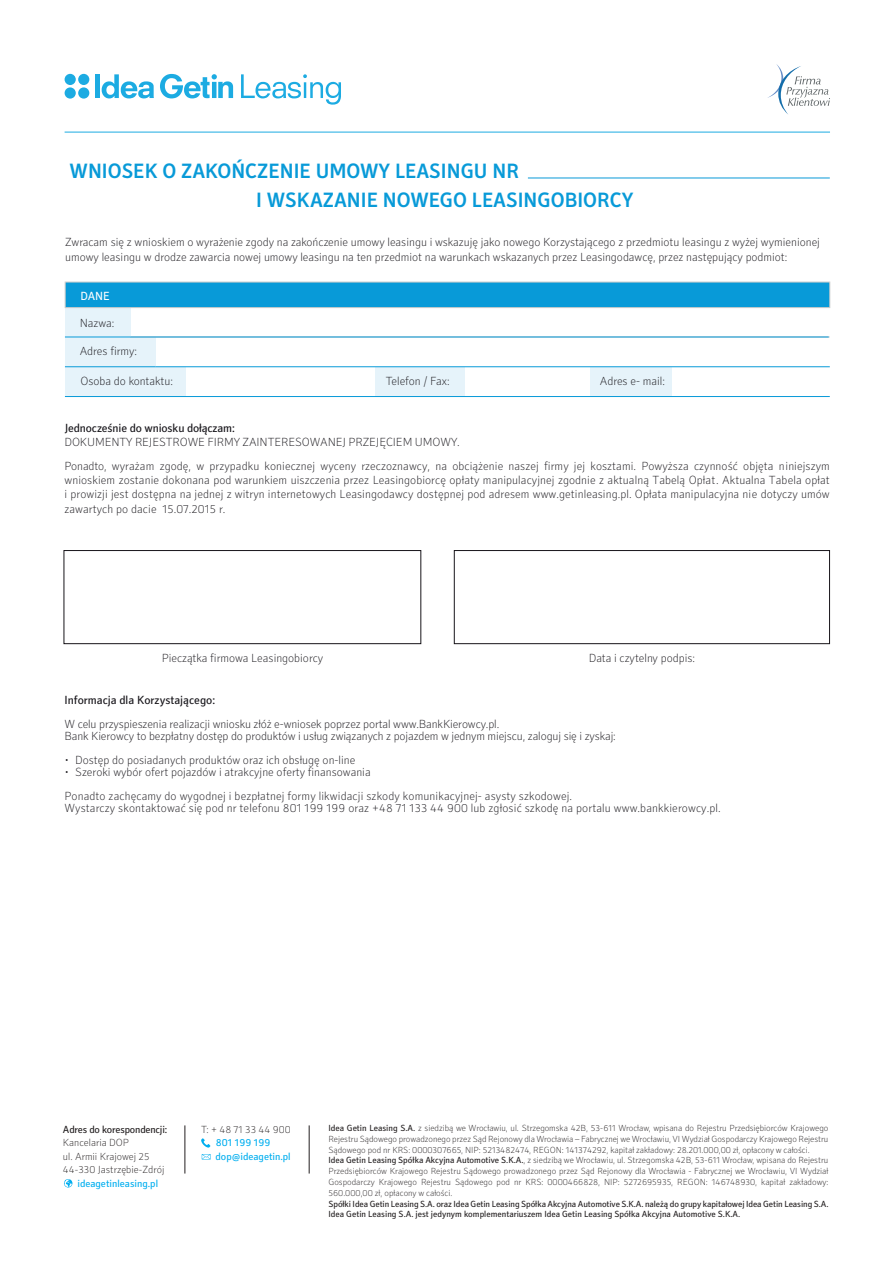
<style>
.page{position:relative;width:893px;height:1263px;background:#fff}
.page>*{position:absolute;margin:0;border:0;box-sizing:border-box;transform-origin:0 0}
.t1{font:500 21px "Secca";color:#089ad8}
.t2{font:100 12px/14.4px "Secca";color:#161419}
.t3{font:12px "Secca";letter-spacing:-.01em;color:#161419}
.t4{font:12px "Secca";color:#fff}
.t5{font:100 10.5px/13.5px "Secca";color:#231f20}
.t6{font:10.5px/13.5px "Secca";color:#00aeef}
.t7{font:10.5px "Secca";letter-spacing:-.015em;color:#231f20}
.t8{font:100 9px/10.8px "Secca";letter-spacing:-.005em;color:#231f20}
.t9{font:9px/10.8px "Secca";letter-spacing:-.01em;color:#231f20}
.s1{font-weight:400}
</style>
<div class="page">
<hr style="left:65px;top:132px;width:765px;height:1px;background:#1cabe2">
<svg style="left:767px;top:64px;width:63px;height:50px"></svg>
<svg style="left:65px;top:74px;width:24px;height:25px"></svg>
<div style="left:95px;top:74px;width:5px;height:24px;background:#1cabe2"></div>
<svg style="left:102px;top:74px;width:52px;height:24px"></svg>
<svg style="left:160px;top:74px;width:73px;height:24px"></svg>
<svg style="left:241px;top:74px;width:100px;height:31px"></svg>
<div style="left:375px;top:367px;width:90px;height:29px;background:#e6f3fa"></div>
<div style="left:591px;top:367px;width:81px;height:29px;background:#e6f3fa"></div>
<div style="left:65px;top:367px;width:120px;height:29px;background:#e6f3fa"></div>
<div style="left:65px;top:337px;width:91px;height:30px;background:#e6f3fa"></div>
<hr style="left:130px;top:337px;width:700px;height:1px;background:#c6caca">
<div style="left:65px;top:307px;width:65px;height:30px;background:#e6f3fa"></div>
<div style="left:65px;top:282px;width:765px;height:26px;background:#089ad8;border:1px solid #c6caca"></div>
<hr style="left:65px;top:337px;width:764px;height:1px;background:#089ad8">
<hr style="left:528px;top:178px;width:302px;height:1px;background:#089ad8">
<hr style="left:156px;top:366px;width:674px;height:1px;background:#089ad8">
<hr style="left:65px;top:366px;width:91px;height:1px;background:#089ad8">
<hr style="left:65px;top:396px;width:765px;height:1px;background:#089ad8">
<div style="left:454px;top:550px;width:376px;height:94px;border:1px solid #171419"></div>
<div style="left:64px;top:550px;width:357px;height:94px;border:1px solid #171419"></div>
<svg style="left:64px;top:1179px;width:8px;height:8px"></svg>
<hr style="left:185px;top:1125px;width:1px;height:48px;background:#231f20">
<hr style="left:309px;top:1125px;width:1px;height:48px;background:#231f20">
<svg style="left:202px;top:1154px;width:9px;height:5px"></svg>
<svg style="left:201px;top:1138px;width:9px;height:9px"></svg>
<h1 class="t1" style="left:70px;top:159px;width:451px">WNIOSEK O ZAKOŃCZENIE UMOWY LEASINGU NR</h1>
<h1 class="t1" style="left:256px;top:188px;width:379px">I WSKAZANIE NOWEGO LEASINGOBIORCY</h1>
<p class="t2" style="left:65px;top:236px;width:756px">Zwracam się z wnioskiem o wyrażenie zgody na zakończenie umowy leasingu i wskazuję jako nowego Korzystającego z przedmiotu leasingu z wyżej wymienionej umowy leasingu w drodze zawarcia nowej umowy leasingu na ten przedmiot na warunkach wskazanych przez Leasingodawcę, przez następujący podmiot:</p>
<p class="t4" style="left:80px;top:289px;width:31px">DANE</p>
<p class="t2" style="left:80px;top:316px;width:36px">Nazwa:</p>
<p class="t2" style="left:80px;top:344px;width:59px">Adres firmy:</p>
<p class="t2" style="left:80px;top:374px;width:94px">Osoba do kontaktu:</p>
<p class="t2" style="left:386px;top:374px;width:65px">Telefon / Fax:</p>
<p class="t2" style="left:600px;top:374px;width:67px">Adres e- mail:</p>
<p class="t3" style="left:64px;top:421px;width:172px">Jednocześnie do wniosku dołączam:</p>
<p class="t2" style="left:64px;top:431px;width:767px;line-height:23.4px">DOKUMENTY REJESTROWE FIRMY ZAINTERESOWANEJ PRZEJĘCIEM UMOWY.<br>Ponadto, wyrażam zgodę, w przypadku koniecznej wyceny rzeczoznawcy, na obciążenie naszej firmy jej kosztami. Powyższa czynność objęta niniejszym</p>
<p class="t2" style="left:64px;top:473px;width:767px;text-align:justify">wnioskiem zostanie dokonana pod warunkiem uiszczenia przez Leasingobiorcę opłaty manipulacyjnej zgodnie z aktualną Tabelą Opłat. Aktualna Tabela opłat i prowizji jest dostępna na jednej z witryn internetowych Leasingodawcy dostępnej pod adresem www.getinleasing.pl. Opłata manipulacyjna nie dotyczy umów zawartych po dacie 15.07.2015 r.</p>
<p class="t2" style="left:162px;top:652px;width:163px">Pieczątka firmowa Leasingobiorcy</p>
<p class="t2" style="left:589px;top:651px;width:108px">Data i czytelny podpis:</p>
<p class="t3" style="left:64px;top:693px;width:152px">Informacja dla Korzystającego:</p>
<p class="t2" style="left:64px;top:719px;width:553px;line-height:12px">W celu przyspieszenia realizacji wniosku złóż e-wniosek poprzez portal www.BankKierowcy.pl.<br>Bank Kierowcy to bezpłatny dostęp do produktów i usług związanych z pojazdem w jednym miejscu, zaloguj się i zyskaj:</p>
<p class="t2" style="left:64px;top:753px;width:292px">• Dostęp do posiadanych produktów oraz ich obsługę on-line</p>
<p class="t2" style="left:64px;top:761px;width:509px;line-height:24px">• Szeroki wybór ofert pojazdów i atrakcyjne oferty finansowania<br>Ponadto zachęcamy do wygodnej i bezpłatnej formy likwidacji szkody komunikacyjnej- asysty szkodowej.</p>
<p class="t2" style="left:64px;top:801px;width:658px">Wystarczy skontaktować się pod nr telefonu 801 199 199 oraz +48 71 133 44 900 lub zgłosić szkodę na portalu www.bankkierowcy.pl.</p>
<p class="t7" style="left:63px;top:1123px;width:106px">Adres do korespondencji:</p>
<p class="t5" style="left:63px;top:1136px;width:103px">Kancelaria DOP<br>ul. Armii Krajowej 25<br>44-330 Jastrzębie-Zdrój</p>
<p class="t6" style="left:77px;top:1177px;width:82px">ideagetinleasing.pl</p>
<p class="t5" style="left:201px;top:1122px;width:91px">T: + 48 71 33 44 900</p>
<p class="t6" style="left:216px;top:1136px;width:77px">801 199 199 dop@ideagetin.pl</p>
<p class="t8" style="left:328px;top:1123px;width:501px"><span class="s1">Idea Getin Leasing S.A.</span> z siedzibą we Wrocławiu, ul. Strzegomska 42B, 53-611 Wrocław, wpisana do Rejestru Przedsiębiorców Krajowego Rejestru Sądowego prowadzonego przez Sąd Rejonowy dla Wrocławia – Fabrycznej we Wrocławiu, VI Wydział Gospodarczy Krajowego Rejestru Sądowego pod nr KRS: 0000307665, NIP: 5213482474, REGON: 141374292, kapitał zakładowy: 28.201.000,00 zł, opłacony w całości.<br><span class="s1">Idea Getin Leasing Spółka Akcyjna Automotive S.K.A.</span>, z siedzibą we Wrocławiu, ul. Strzegomska 42B, 53-611 Wrocław, wpisana do Rejestru Przedsiębiorców Krajowego Rejestru Sądowego prowadzonego przez Sąd Rejonowy dla Wrocławia - Fabrycznej we Wrocławiu, VI Wydział Gospodarczy Krajowego Rejestru Sądowego pod nr KRS: 0000466828, NIP: 5272695935, REGON: 146748930, kapitał zakładowy:<br>560.000,00 zł, opłacony w całości.</p>
<p class="t9" style="left:328px;top:1198px;width:501px">Spółki Idea Getin Leasing S.A. oraz Idea Getin Leasing Spółka Akcyjna Automotive S.K.A. należą do grupy kapitałowej Idea Getin Leasing S.A.<br>Idea Getin Leasing S.A. jest jedynym komplementariuszem Idea Getin Leasing Spółka Akcyjna Automotive S.K.A.</p>
</div>
